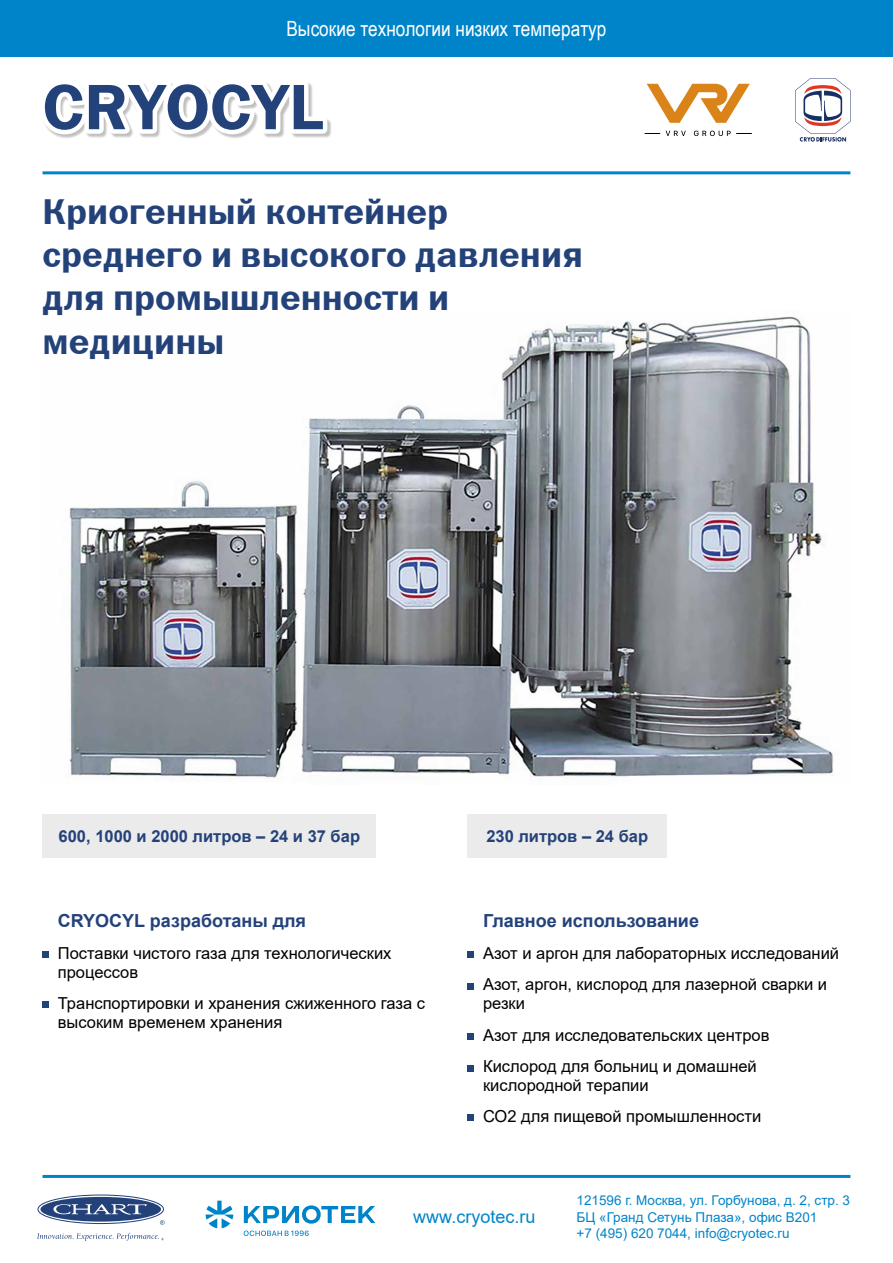
<style>
.page{position:relative;width:893px;height:1263px;background:#fff}
.page>*{position:absolute;margin:0;border:0;box-sizing:border-box;transform-origin:0 0}
.t1{font:64.5px "Franklin Gothic Demi C";color:#24427a}
.t2{font:36px/43.2px "Franklin Gothic Demi C";color:#24427a}
.t3{font:21px "Arial Narrow";color:#fff}
.t4{font:700 18px "Arial";color:#24427a}
.t5{font:18px "Arial";color:#0084c9}
.t6{font:16.5px/31.5px "Arial";color:#000}
.t7{font:700 16.5px "Arial";color:#24427a}
.t8{font:13.5px/16.2px "Arial";color:#0084c9}
</style>
<div class="page">
<img style="left:69px;top:316px;width:765px;height:462px">
<svg style="left:44px;top:83px;width:287px;height:55px"></svg>
<div style="left:0;top:0;width:893px;height:57px;background:#0084c9"></div>
<div style="left:43px;top:814px;width:333px;height:44px;background:#ebebeb"></div>
<div style="left:468px;top:814px;width:199px;height:44px;background:#ebebeb"></div>
<svg style="left:38px;top:1194px;width:127px;height:31px"></svg>
<svg style="left:37px;top:1233px;width:127px;height:8px"></svg>
<hr style="left:43px;top:1175px;width:807px;height:3px;background:#0084c9">
<hr style="left:43px;top:171px;width:807px;height:3px;background:#0084c9">
<svg style="left:43px;top:951px;width:6px;height:6px"></svg>
<svg style="left:468px;top:951px;width:6px;height:6px"></svg>
<div style="left:468px;top:983px;width:6px;height:7px;background:#24427a"></div>
<svg style="left:468px;top:1033px;width:6px;height:6px"></svg>
<svg style="left:468px;top:1065px;width:6px;height:6px"></svg>
<svg style="left:468px;top:1114px;width:6px;height:6px"></svg>
<div style="left:43px;top:1001px;width:6px;height:7px;background:#24427a"></div>
<svg style="left:244px;top:1230px;width:65px;height:6px"></svg>
<svg style="left:244px;top:1205px;width:131px;height:18px"></svg>
<svg style="left:206px;top:1200px;width:27px;height:28px"></svg>
<svg style="left:795px;top:78px;width:55px;height:64px"></svg>
<svg style="left:647px;top:84px;width:103px;height:39px"></svg>
<svg style="left:645px;top:133px;width:15px;height:1px"></svg>
<svg style="left:666px;top:131px;width:86px;height:5px"></svg>
<p class="t3" style="left:286px;top:13px;width:321px">Высокие технологии низких температур</p>
<h1 class="t1" style="left:43px;top:71px;width:283px">CRYOCYL</h1>
<h2 class="t2" style="left:43px;top:189px;width:542px">Криогенный контейнер среднего и высокого давления для промышленности и медицины</h2>
<p class="t7" style="left:59px;top:825px;width:303px">600, 1000 и 2000 литров – 24 и 37 бар</p>
<p class="t7" style="left:486px;top:825px;width:163px">230 литров – 24 бар</p>
<p class="t4" style="left:58px;top:908px;width:250px">CRYOCYL разработаны для</p>
<p class="t6" style="left:58px;top:943px;width:335px;line-height:18.8px">Поставки чистого газа для технологических процессов</p>
<p class="t6" style="left:58px;top:994px;width:369px;line-height:18.8px">Транспортировки и хранения сжиженного газа с высоким временем хранения</p>
<p class="t4" style="left:483px;top:908px;width:217px">Главное использование</p>
<p class="t6" style="left:483px;top:937px;width:358px">Азот и аргон для лабораторных исследований<br>Азот, аргон, кислород для лазерной сварки и</p>
<p class="t6" style="left:483px;top:987px;width:288px">резки<br>Азот для исследовательских центров<br>Кислород для больниц и домашней</p>
<p class="t6" style="left:483px;top:1069px;width:280px">кислородной терапии<br>СО2 для пищевой промышленности</p>
<p class="t5" style="left:413px;top:1204px;width:124px">www.cryotec.ru</p>
<p class="t8" style="left:577px;top:1192px;width:275px">121596 г. Москва, ул. Горбунова, д. 2, стр. 3<br>БЦ «Гранд Сетунь Плаза», офис В201<br>+7 (495) 620 7044, info@cryotec.ru</p>
</div>
